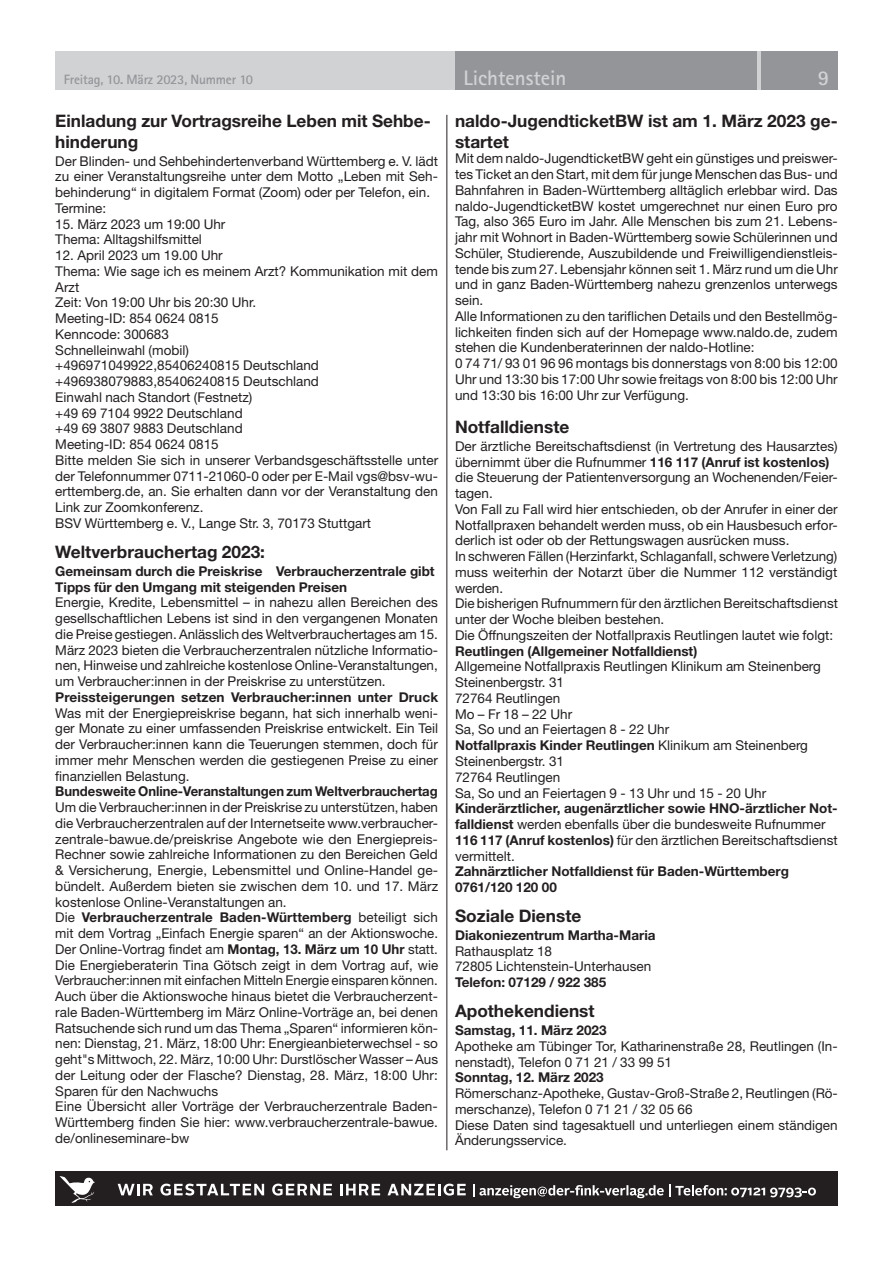
<style>
.page{position:relative;width:893px;height:1263px;background:#fff}
.page>*{position:absolute;margin:0;border:0;box-sizing:border-box;transform-origin:0 0}
.t1{font:700 21px "Rotis Sans Serif Std";color:#d1d2d4}
.t2{font:700 17.25px/20.5px "Helvetica Neue LT Std";color:#231f20}
.t3{font:13.5px/15.8px "Helvetica Neue LT Std";color:#231f20}
.t4{font:700 13.5px/15.8px "Helvetica Neue LT Std";color:#231f20}
.t5{font:700 13.5px "Rotis Sans Serif Std";letter-spacing:-.015em;color:#939598}
.s1{font-weight:700}
</style>
<div class="page">
<div style="left:55px;top:51px;width:783px;height:38px;background:#d1d2d4"></div>
<div style="left:761px;top:51px;width:77px;height:38px;background:#939598"></div>
<div style="left:455px;top:51px;width:302px;height:38px;background:#939598"></div>
<hr style="left:446px;top:115px;width:1px;height:1035px;background:#231f20">
<div style="left:55px;top:1171px;width:783px;height:34px;background:#231f20"></div>
<svg style="left:118px;top:1184px;width:35px;height:11px"></svg>
<svg style="left:160px;top:1183px;width:104px;height:12px"></svg>
<svg style="left:272px;top:1183px;width:60px;height:12px"></svg>
<svg style="left:340px;top:1184px;width:40px;height:11px"></svg>
<svg style="left:388px;top:1183px;width:78px;height:12px"></svg>
<svg style="left:473px;top:1184px;width:343px;height:14px"></svg>
<svg style="left:60px;top:1176px;width:35px;height:27px"></svg>
<p class="t5" style="left:64px;top:71px;width:191px">Freitag, 10. März 2023, Nummer 10</p>
<h1 class="t1" style="left:463px;top:65px;width:105px">Lichtenstein</h1>
<h1 class="t1" style="left:818px;top:65px;width:13px">9</h1>
<p class="t2" style="left:55px;top:110px;width:377px">Einladung zur Vortragsreihe Leben mit Sehbe&shy;hinderung</p>
<p class="t3" style="left:55px;top:153px;width:384px">Der Blinden- und Sehbehindertenverband Württemberg e. V. lädt zu einer Veranstaltungsreihe unter dem Motto „Leben mit Seh&shy;behinderung“ in digitalem Format (Zoom) oder per Telefon, ein.<br>Termine:</p>
<p class="t3" style="left:55px;top:216px;width:172px">15. März 2023 um 19:00 Uhr<br>Thema: Alltagshilfsmittel</p>
<p class="t3" style="left:55px;top:247px;width:384px">12. April 2023 um 19.00 Uhr<br>Thema: Wie sage ich es meinem Arzt? Kommunikation mit dem Arzt<br>Zeit: Von 19:00 Uhr bis 20:30 Uhr.<br>Meeting-ID: 854 0624 0815<br>Kenncode: 300683<br>Schnelleinwahl (mobil)<br>+496971049922,85406240815 Deutschland +496938079883,85406240815 Deutschland<br>Einwahl nach Standort (Festnetz)<br>+49 69 7104 9922 Deutschland<br>+49 69 3807 9883 Deutschland<br>Meeting-ID: 854 0624 0815<br>Bitte melden Sie sich in unserer Verbandsgeschäftsstelle unter der Telefonnummer 0711-21060-0 oder per E-Mail vgs@bsv-wu&shy;erttemberg.de, an. Sie erhalten dann vor der Veranstaltung den Link zur Zoomkonferenz.<br>BSV Württemberg e. V., Lange Str. 3, 70173 Stuttgart</p>
<p class="t2" style="left:55px;top:541px;width:211px">Weltverbrauchertag 2023:</p>
<p class="t4" style="left:55px;top:563px;width:381px">Gemeinsam durch die Preiskrise Verbraucherzentrale gibt<br>Tipps für den Umgang mit steigenden Preisen</p>
<p class="t3" style="left:55px;top:594px;width:384px;text-align:justify">Energie, Kredite, Lebensmittel – in nahezu allen Bereichen des gesellschaftlichen Lebens ist sind in den vergangenen Monaten die Preise gestiegen. Anlässlich des Weltverbrauchertages am 15.<br>März 2023 bieten die Verbraucherzentralen nützliche Informatio&shy;nen, Hinweise und zahlreiche kostenlose Online-Veranstaltungen, um Verbraucher:innen in der Preiskrise zu unterstützen.</p>
<p class="t4" style="left:55px;top:689px;width:384px">Preissteigerungen setzen Verbraucher:innen unter Druck</p>
<p class="t3" style="left:55px;top:705px;width:384px;text-align:justify">Was mit der Energiepreiskrise begann, hat sich innerhalb weni&shy;ger Monate zu einer umfassenden Preiskrise entwickelt. Ein Teil der Verbraucher:innen kann die Teuerungen stemmen, doch für immer mehr Menschen werden die gestiegenen Preise zu einer finanziellen Belastung.</p>
<p class="t4" style="left:55px;top:783px;width:384px">Bundesweite Online-Veranstaltungen zum Weltverbrauchertag</p>
<p class="t3" style="left:55px;top:799px;width:384px">Um die Verbraucher:innen in der Preiskrise zu unterstützen, haben die Verbraucherzentralen auf der Internetseite www.verbraucher&shy;zentrale-bawue.de/preiskrise Angebote wie den Energiepreis-Rechner sowie zahlreiche Informationen zu den Bereichen Geld &amp; Versicherung, Energie, Lebensmittel und Online-Handel ge&shy;bündelt. Außerdem bieten sie zwischen dem 10. und 17. März kostenlose Online-Veranstaltungen an.<br>Die <span class="s1">Verbraucherzentrale Baden-Württemberg</span> beteiligt sich mit dem Vortrag „Einfach Energie sparen“ an der Aktionswoche.<br>Der Online-Vortrag findet am <span class="s1">Montag, 13. März um 10 Uhr</span> statt.<br>Die Energieberaterin Tina Götsch zeigt in dem Vortrag auf, wie Verbraucher:innen mit einfachen Mitteln Energie einsparen können.<br>Auch über die Aktionswoche hinaus bietet die Verbraucherzent&shy;rale Baden-Württemberg im März Online-Vorträge an, bei denen Ratsuchende sich rund um das Thema „Sparen“ informieren kön&shy;nen: Dienstag, 21. März, 18:00 Uhr: Energieanbieterwechsel - so geht"s Mittwoch, 22. März, 10:00 Uhr: Durstlöscher Wasser – Aus der Leitung oder der Flasche? Dienstag, 28. März, 18:00 Uhr:<br>Sparen für den Nachwuchs<br>Eine Übersicht aller Vorträge der Verbraucherzentrale Baden-Württemberg finden Sie hier: www.verbraucherzentrale-bawue. de/onlineseminare-bw</p>
<p class="t2" style="left:455px;top:110px;width:384px">naldo-JugendticketBW ist am 1. März 2023 ge&shy;startet</p>
<p class="t3" style="left:455px;top:151px;width:384px">Mit dem naldo-JugendticketBW geht ein günstiges und preiswer&shy;tes Ticket an den Start, mit dem für junge Menschen das Bus- und Bahnfahren in Baden-Württemberg alltäglich erlebbar wird. Das naldo-JugendticketBW kostet umgerechnet nur einen Euro pro Tag, also 365 Euro im Jahr. Alle Menschen bis zum 21. Lebens&shy;jahr mit Wohnort in Baden-Württemberg sowie Schülerinnen und Schüler, Studierende, Auszubildende und Freiwilligendienstleis&shy;tende bis zum 27. Lebensjahr können seit 1. März rund um die Uhr und in ganz Baden-Württemberg nahezu grenzenlos unterwegs sein.<br>Alle Informationen zu den tariflichen Details und den Bestellmög&shy;lichkeiten finden sich auf der Homepage www.naldo.de, zudem stehen die Kundenberaterinnen der naldo-Hotline:<br>0 74 71/ 93 01 96 96 montags bis donnerstags von 8:00 bis 12:00<br>Uhr und 13:30 bis 17:00 Uhr sowie freitags von 8:00 bis 12:00 Uhr und 13:30 bis 16:00 Uhr zur Verfügung.</p>
<p class="t2" style="left:455px;top:416px;width:116px">Notfalldienste</p>
<p class="t3" style="left:455px;top:438px;width:384px">Der ärztliche Bereitschaftsdienst (in Vertretung des Hausarztes) übernimmt über die Rufnummer <span class="s1">116 117 (Anruf ist kostenlos) </span>die Steuerung der Patientenversorgung an Wochenenden/Feier&shy;tagen.<br>Von Fall zu Fall wird hier entschieden, ob der Anrufer in einer der Notfallpraxen behandelt werden muss, ob ein Hausbesuch erfor&shy;derlich ist oder ob der Rettungswagen ausrücken muss.<br>In schweren Fällen (Herzinfarkt, Schlaganfall, schwere Verletzung) muss weiterhin der Notarzt über die Nummer 112 verständigt werden.<br>Die bisherigen Rufnummern für den ärztlichen Bereitschaftsdienst unter der Woche bleiben bestehen.<br>Die Öffnungszeiten der Notfallpraxis Reutlingen lautet wie folgt:</p>
<p class="t4" style="left:455px;top:643px;width:244px">Reutlingen (Allgemeiner Notfalldienst)</p>
<p class="t3" style="left:455px;top:659px;width:367px">Allgemeine Notfallpraxis Reutlingen Klinikum am Steinenberg<br>Steinenbergstr. 31<br>72764 Reutlingen<br>Mo – Fr 18 – 22 Uhr<br>Sa, So und an Feiertagen 8 - 22 Uhr<br><span class="s1">Notfallpraxis Kinder Reutlingen</span> Klinikum am Steinenberg<br>Steinenbergstr. 31<br>72764 Reutlingen<br>Sa, So und an Feiertagen 9 - 13 Uhr und 15 - 20 Uhr</p>
<p class="t3" style="left:455px;top:800px;width:384px"><span class="s1">Kinderärztlicher, augenärztlicher sowie HNO-ärztlicher Not&shy;falldienst</span> werden ebenfalls über die bundesweite Rufnummer <span class="s1">116 117 (Anruf kostenlos)</span> für den ärztlichen Bereitschaftsdienst vermittelt.</p>
<p class="t4" style="left:455px;top:863px;width:336px">Zahnärztlicher Notfalldienst für Baden-Württemberg<br>0761/120 120 00</p>
<p class="t2" style="left:455px;top:905px;width:128px">Soziale Dienste</p>
<p class="t4" style="left:455px;top:927px;width:202px">Diakoniezentrum Martha-Maria</p>
<p class="t3" style="left:455px;top:943px;width:198px">Rathausplatz 18<br>72805 Lichtenstein-Unterhausen</p>
<p class="t4" style="left:455px;top:974px;width:153px">Telefon: 07129 / 922 385</p>
<p class="t2" style="left:455px;top:1000px;width:141px">Apothekendienst</p>
<p class="t4" style="left:455px;top:1022px;width:153px">Samstag, 11. März 2023</p>
<p class="t3" style="left:455px;top:1038px;width:384px">Apotheke am Tübinger Tor, Katharinenstraße 28, Reutlingen (In&shy;nenstadt), Telefon 0 71 21 / 33 99 51</p>
<p class="t4" style="left:455px;top:1069px;width:150px">Sonntag, 12. März 2023</p>
<p class="t3" style="left:455px;top:1085px;width:384px">Römerschanz-Apotheke, Gustav-Groß-Straße 2, Reutlingen (Rö&shy;merschanze), Telefon 0 71 21 / 32 05 66<br>Diese Daten sind tagesaktuell und unterliegen einem ständigen Änderungsservice.</p>
</div>
